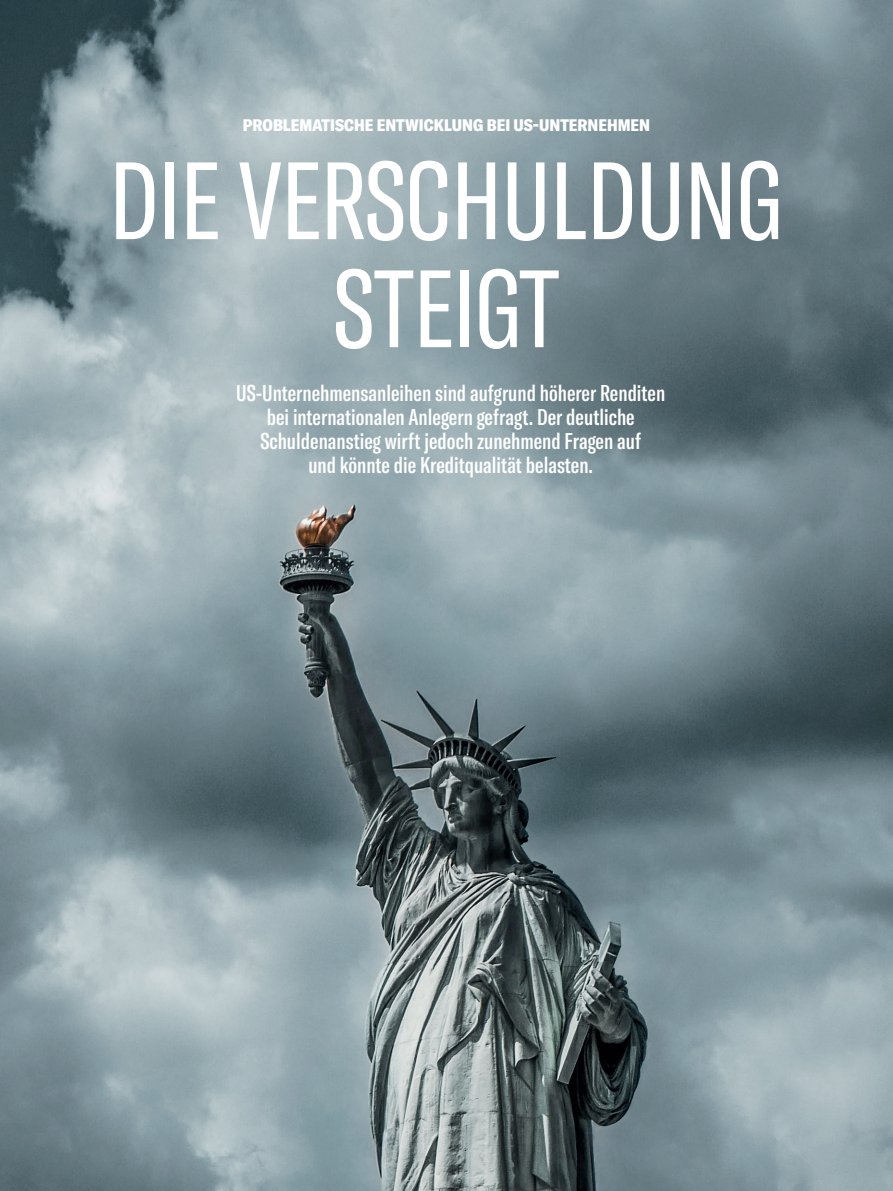
<style>
.page{position:relative;width:893px;height:1191px;background:#fff}
.page>*{position:absolute;margin:0;border:0;box-sizing:border-box;transform-origin:0 0}
.t1{font:extra-condensed 108px/108px "GT America";color:#fff;text-align:center}
.t2{font:500 extra-condensed 22.5px/24px "GT America";color:#fff;text-align:center}
.t3{font:900 condensed 16.5px "GT America";color:#fff}
</style>
<div class="page">
<img style="left:0;top:0;width:893px;height:1191px">
<p class="t3" style="left:243px;top:115px;width:409px">PROBLEMATISCHE ENTWICKLUNG BEI US-UNTERNEHMEN</p>
<h1 class="t1" style="left:110px;top:148px;width:675px">DIE VERSCHULDUNG<br>STEIGT</h1>
<p class="t2" style="left:236px;top:381px;width:430px">US-Unternehmensanleihen sind aufgrund höherer Renditen bei internationalen Anlegern gefragt. Der deutliche Schuldenanstieg wirft jedoch zunehmend Fragen auf<br>und könnte die Kreditqualität belasten.</p>
</div>
